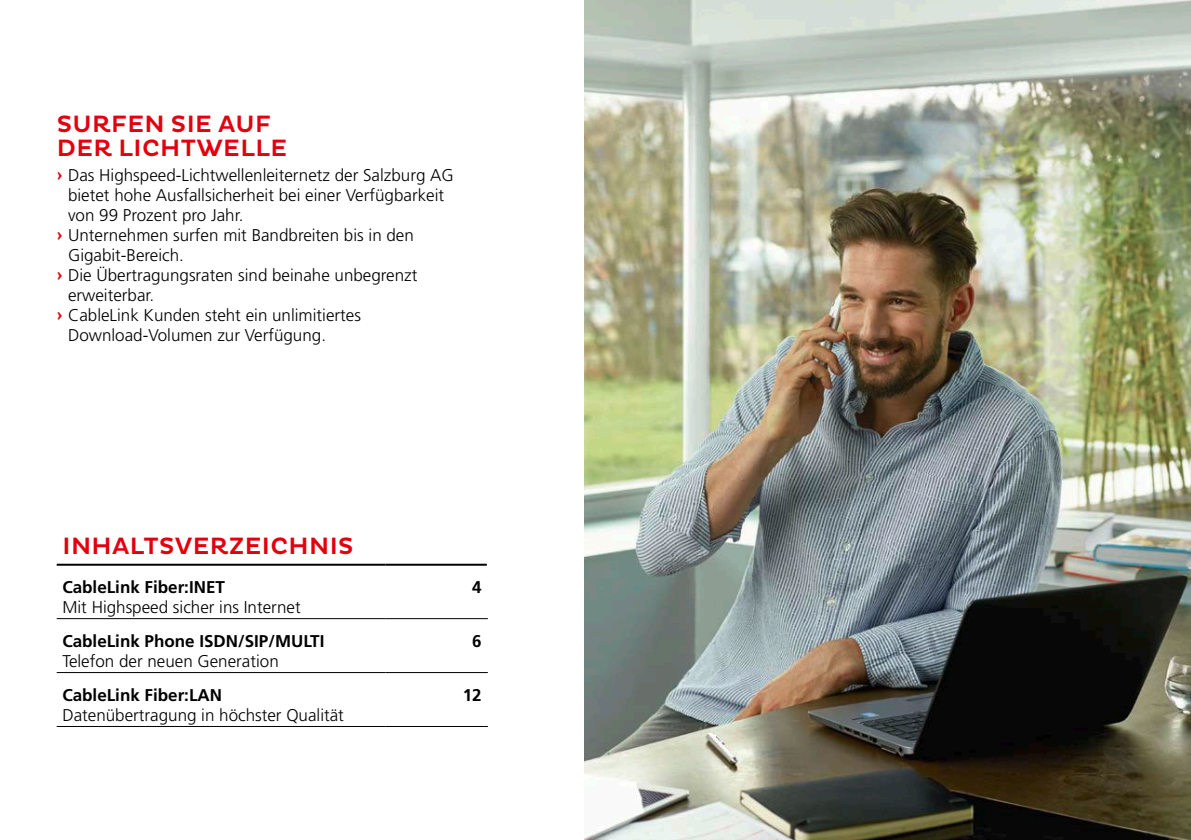
<style>
.page{position:relative;width:1191px;height:840px;background:#fff}
.page>*{position:absolute;margin:0;border:0;box-sizing:border-box;transform-origin:0 0}
.t1{font:500 24px/24px "Pluto";letter-spacing:.015em;color:#e2000f}
.t2{font:300 17px "Frutiger LT Std";color:#000}
.t3{font:700 17px "Frutiger LT Std";color:#000}
.s1{font-family:"Pluto";font-weight:700;color:#e2000f}
</style>
<div class="page">
<img style="left:584px;top:0;width:607px;height:839px">
<hr style="left:57px;top:563px;width:328px;height:2px;background:#000">
<hr style="left:385px;top:563px;width:102px;height:2px;background:#000">
<hr style="left:57px;top:618px;width:328px;height:1px;background:#000">
<hr style="left:385px;top:618px;width:103px;height:1px;background:#000">
<hr style="left:57px;top:671px;width:328px;height:1px;background:#000">
<hr style="left:385px;top:671px;width:103px;height:1px;background:#000">
<hr style="left:57px;top:725px;width:328px;height:1px;background:#000">
<hr style="left:385px;top:725px;width:103px;height:1px;background:#000">
<h1 class="t1" style="left:57px;top:112px;width:232px">SURFEN SIE AUF<br>DER LICHTWELLE</h1>
<p class="t2" style="left:57px;top:166px;width:399px"><span class="s1">›</span> Das Highspeed-Lichtwellenleiternetz der Salzburg AG</p>
<p class="t2" style="left:68px;top:186px;width:377px">bietet hohe Ausfallsicherheit bei einer Verfügbarkeit</p>
<p class="t2" style="left:68px;top:206px;width:177px">von 99 Prozent pro Jahr.</p>
<p class="t2" style="left:57px;top:226px;width:359px"><span class="s1">›</span> Unternehmen surfen mit Bandbreiten bis in den</p>
<p class="t2" style="left:68px;top:246px;width:117px">Gigabit-Bereich.</p>
<p class="t2" style="left:57px;top:266px;width:362px"><span class="s1">›</span> Die Übertragungsraten sind beinahe unbegrenzt</p>
<p class="t2" style="left:68px;top:286px;width:88px">erweiterbar.</p>
<p class="t2" style="left:57px;top:306px;width:306px"><span class="s1">›</span> CableLink Kunden steht ein unlimitiertes</p>
<p class="t2" style="left:68px;top:326px;width:259px">Download-Volumen zur Verfügung.</p>
<h1 class="t1" style="left:63px;top:534px;width:292px">INHALTSVERZEICHNIS</h1>
<p class="t3" style="left:62px;top:576px;width:164px">CableLink Fiber:INET</p>
<p class="t2" style="left:62px;top:597px;width:240px">Mit Highspeed sicher ins Internet</p>
<p class="t3" style="left:62px;top:630px;width:264px">CableLink Phone ISDN/SIP/MULTI</p>
<p class="t2" style="left:62px;top:651px;width:218px">Telefon der neuen Generation</p>
<p class="t3" style="left:62px;top:684px;width:161px">CableLink Fiber:LAN</p>
<p class="t2" style="left:62px;top:705px;width:283px">Datenübertragung in höchster Qualität</p>
<p class="t3" style="left:472px;top:576px;width:11px">4</p>
<p class="t3" style="left:472px;top:630px;width:11px">6</p>
<p class="t3" style="left:463px;top:684px;width:20px">12</p>
</div>
